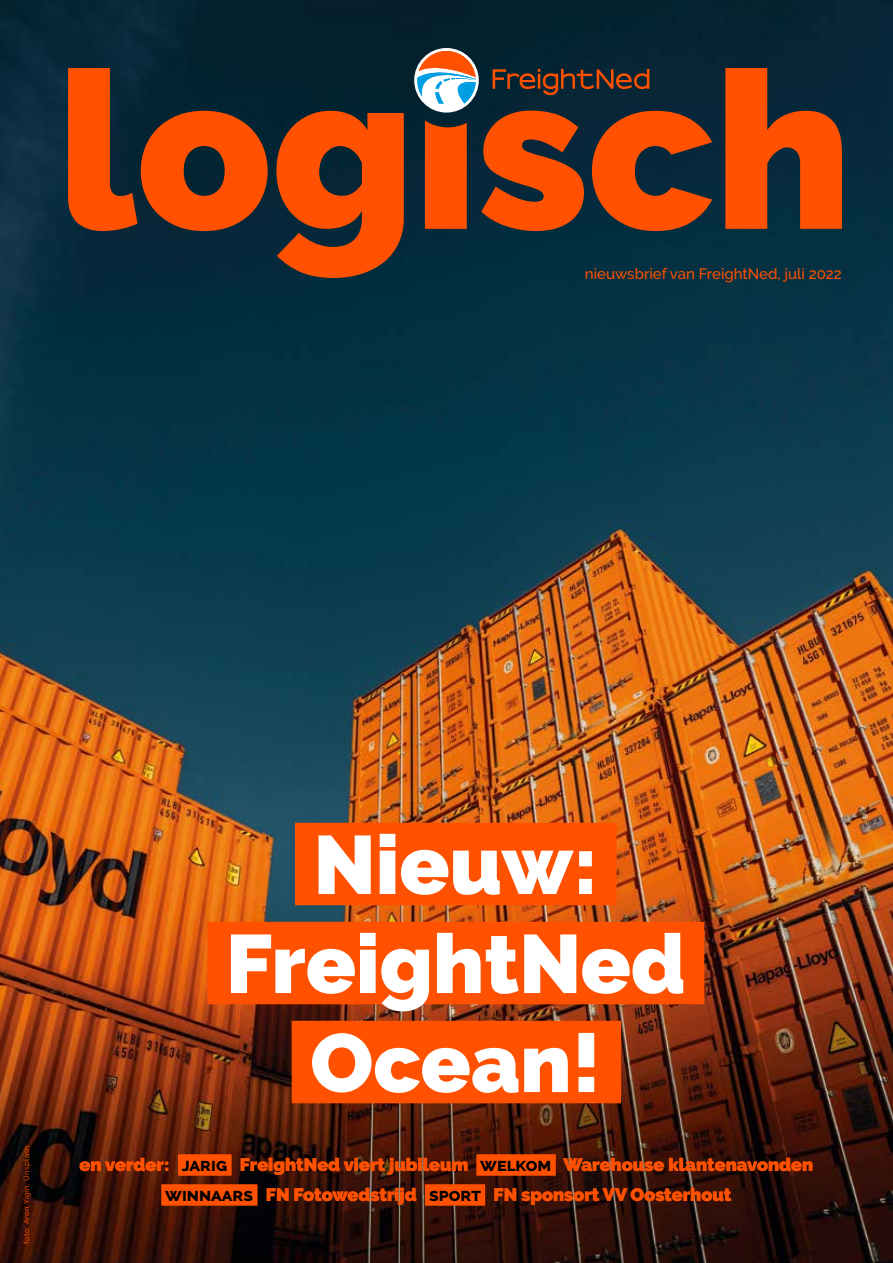
<style>
.page{position:relative;width:893px;height:1263px;background:#fff}
.page>*{position:absolute;margin:0;border:0;box-sizing:border-box;transform-origin:0 0}
.t1{font:900 82.5px/99px "Raleway";color:#fff;text-align:center}
.t2{font:900 18px/30px "Raleway";color:#ff5100;text-align:center}
.t3{font:500 15px "Raleway";color:#ff5100}
.t4{font:500 7.5px "Raleway";letter-spacing:.05em;color:#ff5100}
.s1{font-weight:800;color:#000}
</style>
<div class="page">
<img style="left:0;top:0;width:893px;height:1263px">
<div style="left:295px;top:823px;width:322px;height:82px;background:#ff5100"></div>
<div style="left:207px;top:922px;width:497px;height:82px;background:#ff5100"></div>
<div style="left:292px;top:1021px;width:329px;height:82px;background:#ff5100"></div>
<svg style="left:68px;top:68px;width:774px;height:210px;background:#713a20"></svg>
<div style="left:414px;top:48px;width:65px;height:65px;border:6px solid #fff;border-radius:50%"></div>
<svg style="left:493px;top:69px;width:156px;height:26px;background:#483026"></svg>
<svg style="left:417px;top:51px;width:59px;height:53px"></svg>
<div style="left:178px;top:1154px;width:53px;height:21px;background:#ff5100"></div>
<div style="left:477px;top:1154px;width:79px;height:21px;background:#ff5100"></div>
<div style="left:161px;top:1184px;width:96px;height:21px;background:#ff5100"></div>
<div style="left:425px;top:1184px;width:60px;height:21px;background:#ff5100"></div>
<p class="t3" style="left:585px;top:265px;width:258px">nieuwsbrief van FreightNed, juli 2022</p>
<p class="t4" style="left:22px;top:1244px;width:100px;rotate:-90deg">foto: Aron Yigin, Unsplash</p>
<h1 class="t1" style="left:226px;top:816px;width:461px">Nieuw:<br>FreightNed<br>Ocean!</h1>
<p class="t2" style="left:80px;top:1150px;width:735px">en verder: <span class="s1">jarig</span> FreightNed viert jubileum <span class="s1">welkom</span> Warehouse klantenavonden <span class="s1">winnaars</span> FN Fotowedstrijd <span class="s1">sport</span> FN sponsort VV Oosterhout</p>
</div>
